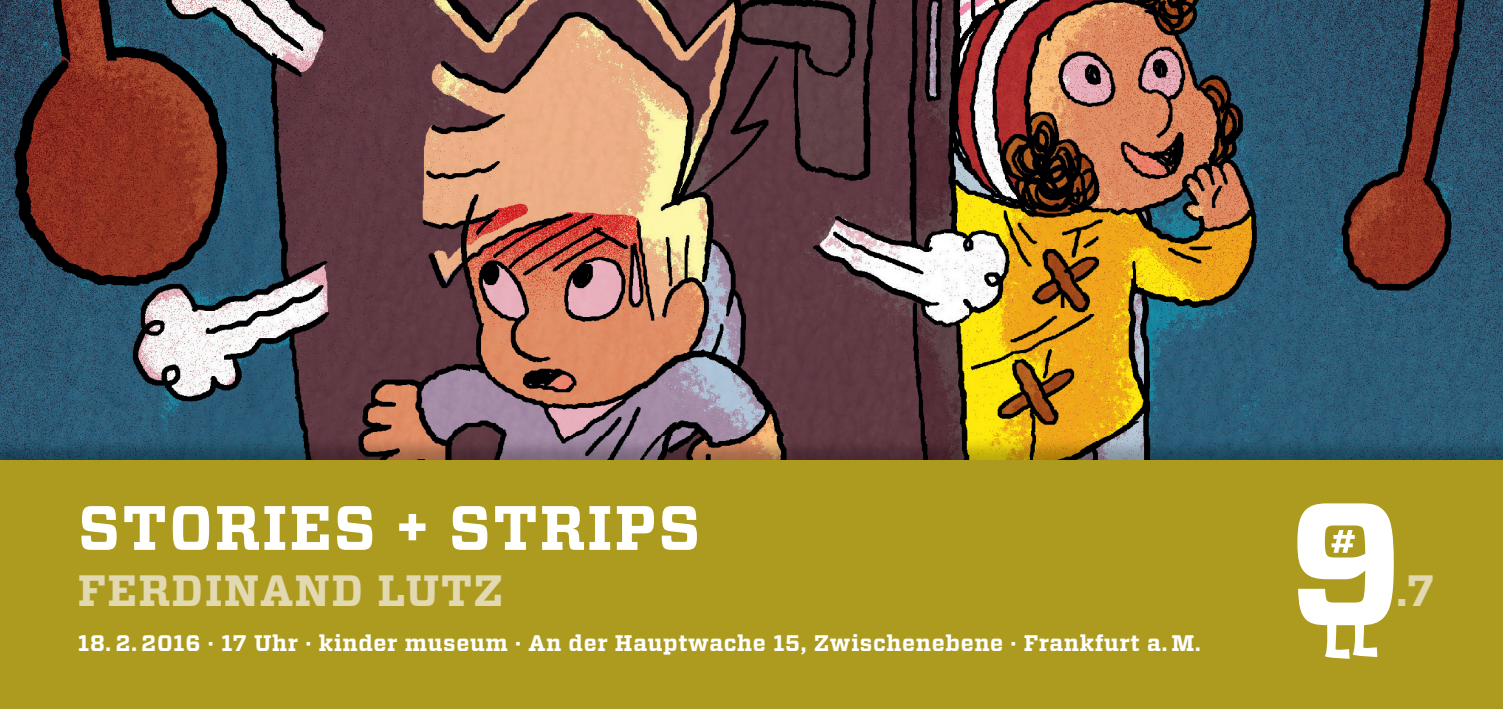
<style>
.page{position:relative;width:1503px;height:709px;background:#fff}
.page>*{position:absolute;margin:0;border:0;box-sizing:border-box;transform-origin:0 0}
.t1{font:700 62.5px "Vitesse";letter-spacing:.03em;color:#fff}
.t2{font:700 43.75px "Vitesse";letter-spacing:.03em;color:#e2d9b0}
.t3{font:700 22.5px "Vitesse";letter-spacing:.03em;color:#fff}
</style>
<div class="page">
<img style="left:0;top:0;width:1502px;height:461px">
<div style="left:0;top:461px;width:1502px;height:248px;background:#ad9b20"></div>
<svg style="left:1297px;top:503px;width:96px;height:155px"></svg>
<h1 class="t1" style="left:78px;top:486px;width:624px">STORIES + STRIPS</h1>
<h2 class="t2" style="left:78px;top:561px;width:426px">FERDINAND LUTZ</h2>
<p class="t3" style="left:78px;top:628px;width:1124px">18. 2. 2016 · 17 Uhr · kinder museum · An der Hauptwache 15, Zwischenebene · Frankfurt a. M.</p>
<h2 class="t2" style="left:1396px;top:561px;width:39px">.7</h2>
</div>
